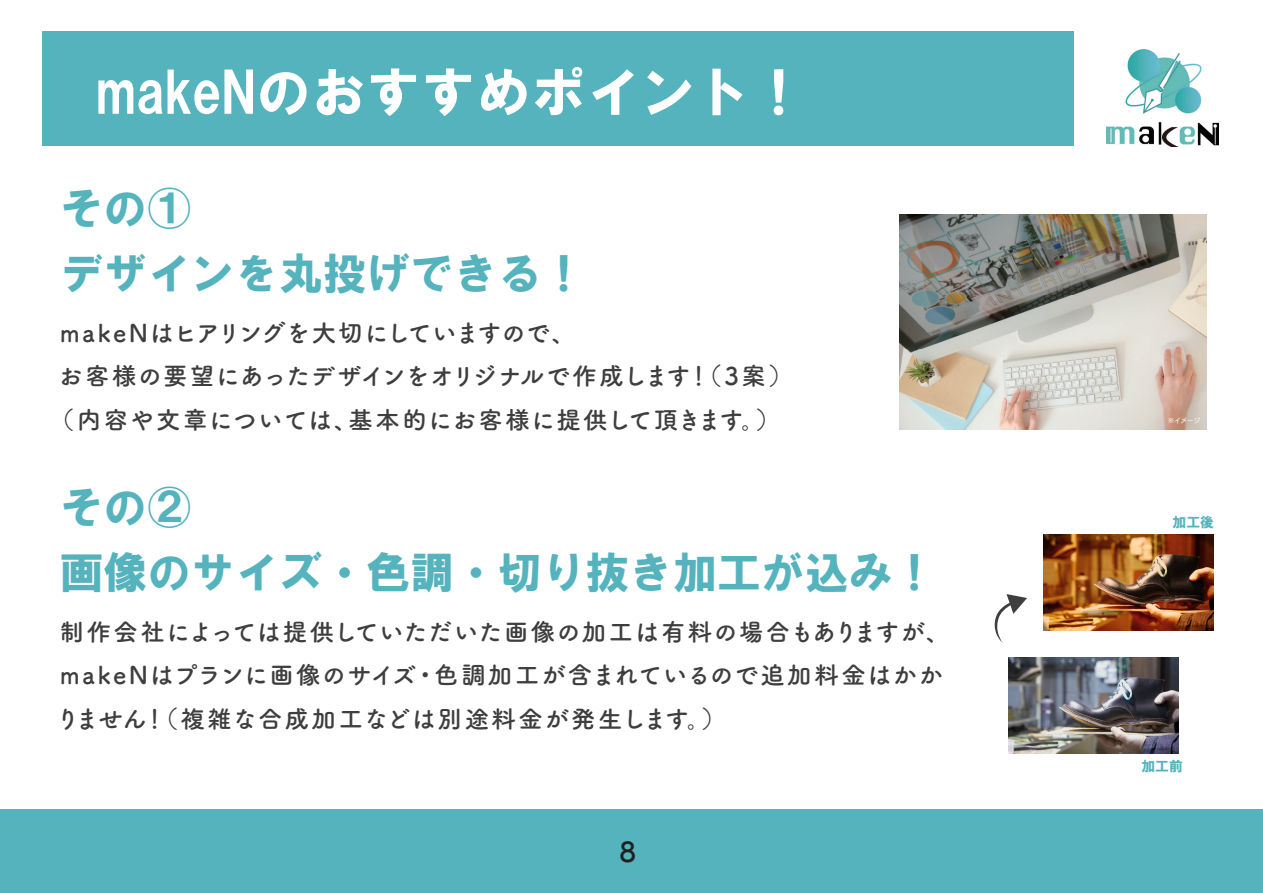
<style>
.page{position:relative;width:1263px;height:893px;background:#fff}
.page>*{position:absolute;margin:0;border:0;box-sizing:border-box;transform-origin:0 0}
.t1{font:55.05px "HGS Soei Kakugothic UB";color:#fff}
.t2{font:43.8px/64.5px "HGS Soei Kakugothic UB";color:#55b3bd}
.t3{font:700 27.6px "Tsuku A Rd Gothic";color:#231f20}
.t4{font:700 24.45px/43.5px "Tsuku A Rd Gothic";letter-spacing:.04em;color:#3e3e3f}
.t5{font:700 24.45px "Tsuku A Rd Gothic";letter-spacing:-.01em;color:#3e3e3f}
.t6{font:13.8px "HGS Soei Kakugothic UB";color:#55b3bd}
</style>
<div class="page">
<div style="left:42px;top:32px;width:1031px;height:114px;background:#55b3bd"></div>
<div style="left:0;top:809px;width:1262px;height:83px;background:#55b3bd"></div>
<img style="left:1106px;top:50px;width:113px;height:96px">
<img style="left:900px;top:214px;width:306px;height:215px">
<img style="left:1043px;top:534px;width:171px;height:97px">
<img style="left:1008px;top:658px;width:171px;height:96px">
<svg style="left:994px;top:594px;width:33px;height:49px"></svg>
<h1 class="t1" style="left:96px;top:65px;width:712px">makeNのおすすめポイント！</h1>
<h2 class="t2" style="left:60px;top:176px;width:527px">その①<br>デザインを丸投げできる！</h2>
<p class="t5" style="left:60px;top:313px;width:518px">makeNはヒアリングを大切にしていますので、</p>
<p class="t4" style="left:58px;top:353px;width:736px">お客様の要望にあったデザインをオリジナルで作成します！（3案）</p>
<p class="t4" style="left:50px;top:396px;width:732px">（内容や文章については、基本的にお客様に提供して頂きます。）</p>
<h2 class="t2" style="left:60px;top:475px;width:878px">その②<br>画像のサイズ・色調・切り抜き加工が込み！</h2>
<p class="t4" style="left:55px;top:608px;width:896px">制作会社によっては提供していただいた画像の加工は有料の場合もありますが、makeNはプランに画像のサイズ・色調加工が含まれているので追加料金はかかりません！（複雑な合成加工などは別途料金が発生します。）</p>
<p class="t3" style="left:620px;top:831px;width:18px">8</p>
<p class="t6" style="left:1173px;top:515px;width:43px">加工後</p>
<p class="t6" style="left:1141px;top:760px;width:43px">加工前</p>
</div>
